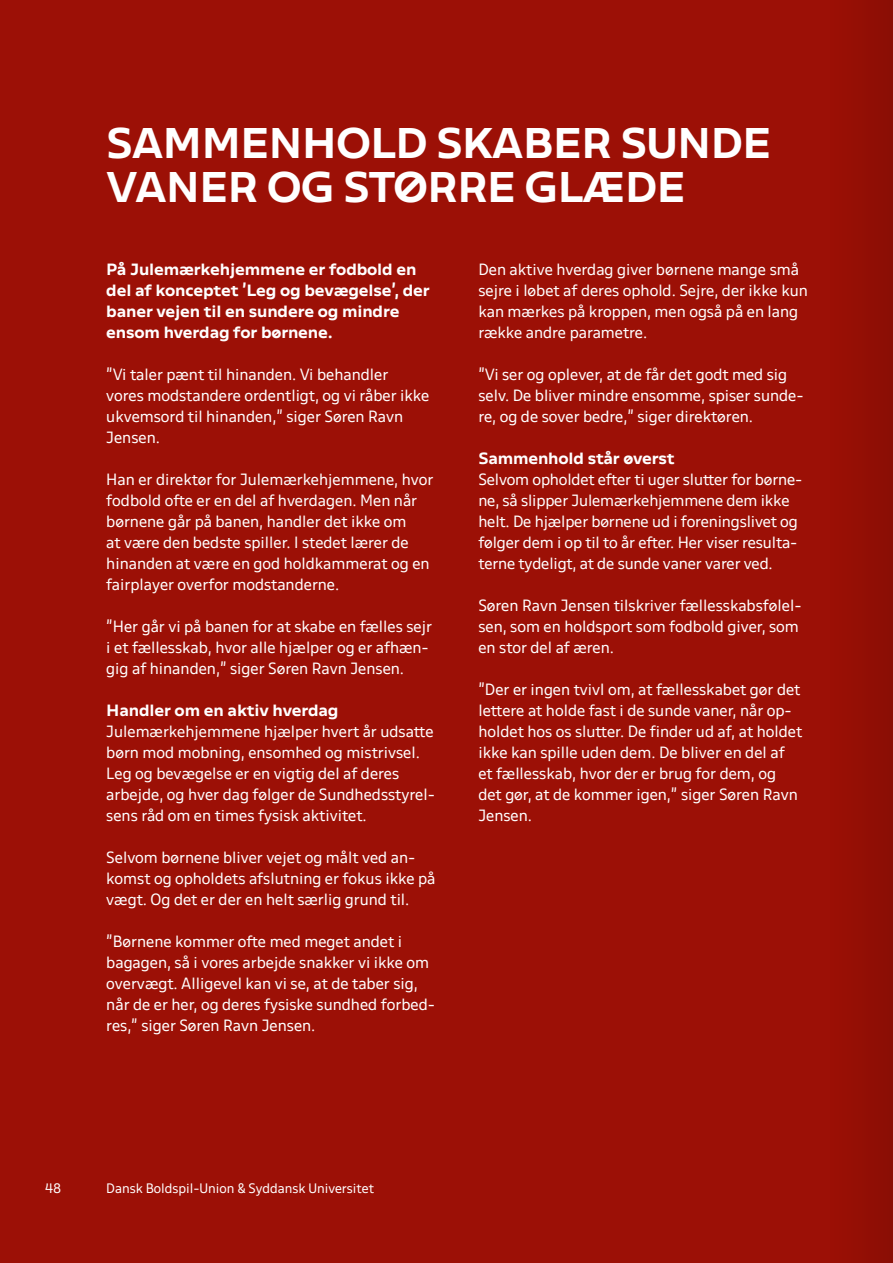
<style>
.page{position:relative;width:893px;height:1263px;background:#9c1006}
.page>*{position:absolute;margin:0;border:0;box-sizing:border-box;transform-origin:0 0}
.t1{font:700 expanded 37.5px/44.5px "DBU";letter-spacing:-.025em;color:#fff}
.t2{font:14.25px/21px "DBU";color:#fff}
.t3{font:700 expanded 14.25px/21px "DBU";letter-spacing:-.01em;color:#fff}
.t4{font:12px "DBU";color:#fff}
</style>
<div class="page">
<div style="left:827px;top:0;width:66px;height:1263px;background:#940f05"></div>
<h1 class="t1" style="left:106px;top:121px;width:667px">SAMMENHOLD SKABER SUNDE<br>VANER OG STØRRE GLÆDE</h1>
<p class="t3" style="left:106px;top:259px;width:325px">På Julemærkehjemmene er fodbold en del af konceptet ’Leg og bevægelse’, der baner vejen til en sundere og mindre ensom hverdag for børnene.</p>
<p class="t2" style="left:106px;top:363px;width:325px">”Vi taler pænt til hinanden. Vi behandler vores modstandere ordentligt, og vi råber ikke ukvemsord til hinanden,” siger Søren Ravn Jensen.</p>
<p class="t2" style="left:106px;top:468px;width:328px">Han er direktør for Julemærkehjemmene, hvor fodbold ofte er en del af hverdagen. Men når børnene går på banen, handler det ikke om<br>at være den bedste spiller. I stedet lærer de hinanden at være en god holdkammerat og en fairplayer overfor modstanderne.</p>
<p class="t2" style="left:106px;top:616px;width:327px">”Her går vi på banen for at skabe en fælles sejr i et fællesskab, hvor alle hjælper og er afhæn&shy;gig af hinanden,” siger Søren Ravn Jensen.</p>
<p class="t3" style="left:106px;top:700px;width:234px">Handler om en aktiv hverdag</p>
<p class="t2" style="left:106px;top:721px;width:330px">Julemærkehjemmene hjælper hvert år udsatte børn mod mobning, ensomhed og mistrivsel.<br>Leg og bevægelse er en vigtig del af deres arbejde, og hver dag følger de Sundhedsstyrel&shy;sens råd om en times fysisk aktivitet.</p>
<p class="t2" style="left:106px;top:847px;width:331px">Selvom børnene bliver vejet og målt ved an&shy;komst og opholdets afslutning er fokus ikke på vægt. Og det er der en helt særlig grund til.</p>
<p class="t2" style="left:106px;top:931px;width:330px">”Børnene kommer ofte med meget andet i bagagen, så i vores arbejde snakker vi ikke om overvægt. Alligevel kan vi se, at de taber sig, når de er her, og deres fysiske sundhed forbed&shy;res,” siger Søren Ravn Jensen.</p>
<p class="t2" style="left:478px;top:258px;width:331px">Den aktive hverdag giver børnene mange små sejre i løbet af deres ophold. Sejre, der ikke kun kan mærkes på kroppen, men også på en lang række andre parametre.</p>
<p class="t2" style="left:478px;top:363px;width:327px">”Vi ser og oplever, at de får det godt med sig selv. De bliver mindre ensomme, spiser sunde&shy;re, og de sover bedre,” siger direktøren.</p>
<p class="t3" style="left:478px;top:448px;width:198px">Sammenhold står øverst</p>
<p class="t2" style="left:478px;top:468px;width:326px">Selvom opholdet efter ti uger slutter for børne&shy;ne, så slipper Julemærkehjemmene dem ikke helt. De hjælper børnene ud i foreningslivet og følger dem i op til to år efter. Her viser resulta&shy;terne tydeligt, at de sunde vaner varer ved.</p>
<p class="t2" style="left:478px;top:594px;width:325px">Søren Ravn Jensen tilskriver fællesskabsfølel&shy;sen, som en holdsport som fodbold giver, som en stor del af æren.</p>
<p class="t2" style="left:478px;top:678px;width:325px">”Der er ingen tvivl om, at fællesskabet gør det lettere at holde fast i de sunde vaner, når op&shy;holdet hos os slutter. De finder ud af, at holdet ikke kan spille uden dem. De bliver en del af et fællesskab, hvor der er brug for dem, og det gør, at de kommer igen,” siger Søren Ravn Jensen.</p>
<p class="t4" style="left:45px;top:1180px;width:18px">48</p>
<p class="t4" style="left:106px;top:1180px;width:269px">Dansk Boldspil-Union &amp; Syddansk Universitet</p>
</div>
